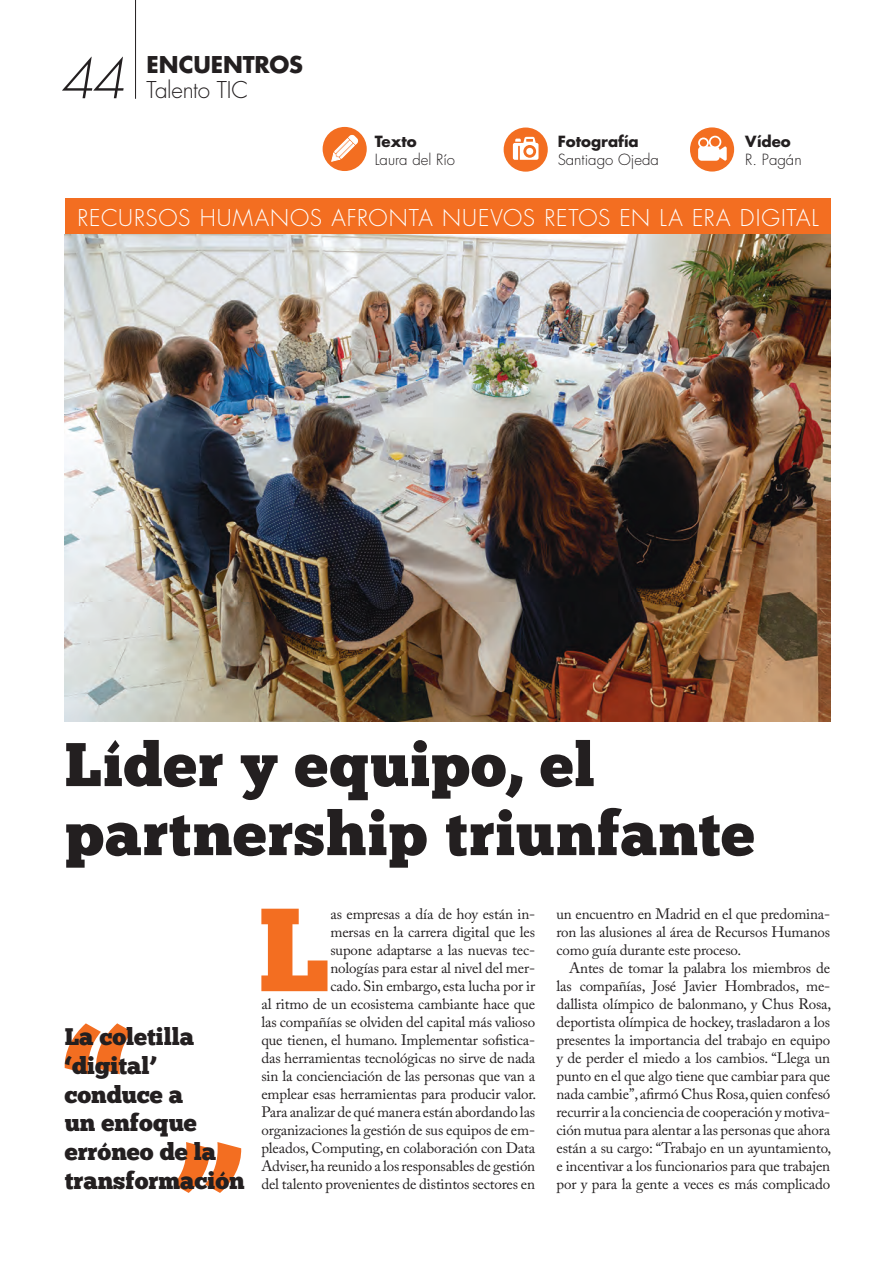
<style>
.page{position:relative;width:895px;height:1265px;background:#fff}
.page>*{position:absolute;margin:0;border:0;box-sizing:border-box;transform-origin:0 0}
.t1{font:118.05px "Chunk Five";color:#f36e21}
.t2{font:61.5px/69px "Chunk Five";letter-spacing:.015em;color:#231f20}
.t3{font:italic 300 53.25px "Futura Std";color:#231f20}
.t4{font:24px/28.8px "Chunk Five";color:#231f20}
.t5{font:300 22.5px "Futura Std";letter-spacing:.04em;color:#fff}
.t6{font:700 22.5px "Futura Std";letter-spacing:-.005em;color:#231f20}
.t7{font:300 22.5px "Futura Std";letter-spacing:-.015em;color:#231f20}
.t8{font:15px/18px "Adobe Caslon Pro";letter-spacing:-.01em;color:#231f20;text-align:justify}
.t9{font:300 15px "Futura Std";color:#231f20}
.t10{font:700 15px "Futura Std";color:#231f20}
</style>
<div class="page">
<hr style="left:135px;top:0;width:1px;height:99px;background:#231f20">
<div style="left:65px;top:199px;width:765px;height:36px;background:#f36e21"></div>
<div style="left:323px;top:127px;width:43px;height:44px;background:#f36e21;border-radius:50%"></div>
<svg style="left:331px;top:134px;width:27px;height:28px"></svg>
<div style="left:503px;top:127px;width:45px;height:45px;background:#f36e21;border-radius:50%"></div>
<svg style="left:513px;top:137px;width:25px;height:23px"></svg>
<div style="left:690px;top:127px;width:44px;height:45px;background:#f36e21;border-radius:50%"></div>
<svg style="left:698px;top:136px;width:28px;height:25px"></svg>
<img style="left:65px;top:235px;width:765px;height:486px">
<svg style="left:64px;top:1023px;width:68px;height:51px"></svg>
<svg style="left:174px;top:1142px;width:68px;height:51px"></svg>
<h3 class="t3" style="left:60px;top:47px;width:66px">44</h3>
<h3 class="t6" style="left:147px;top:49px;width:158px">ENCUENTROS</h3>
<h3 class="t7" style="left:147px;top:76px;width:103px">Talento TIC</h3>
<p class="t10" style="left:375px;top:131px;width:44px">Texto</p>
<p class="t9" style="left:375px;top:150px;width:82px">Laura del Río</p>
<p class="t10" style="left:558px;top:131px;width:83px">Fotografía</p>
<p class="t9" style="left:558px;top:150px;width:103px">Santiago Ojeda</p>
<p class="t10" style="left:745px;top:131px;width:47px">Vídeo</p>
<p class="t9" style="left:745px;top:150px;width:58px">R. Pagán</p>
<h3 class="t5" style="left:77px;top:204px;width:743px">RECURSOS HUMANOS AFRONTA NUEVOS RETOS EN LA ERA DIGITAL</h3>
<h2 class="t2" style="left:65px;top:730px;width:691px">Líder y equipo, el partnership triunfante</h2>
<h3 class="t4" style="left:65px;top:1022px;width:181px">La coletilla ‘digital’ conduce a<br>un enfoque erróneo de la transformación</h3>
<p class="t8" style="left:261px;top:905px;width:276px;text-align:right">as empresas a día de hoy están in-<br>mersas en la carrera digital que les<br>supone adaptarse a las nuevas tec-<br>nologías para estar al nivel del mer-<br>cado. Sin embargo, esta lucha por ir<br>al ritmo de un ecosistema cambiante hace que las compañías se olviden del capital más valioso que tienen, el humano. Implementar sofistica&shy;das herramientas tecnológicas no sirve de nada sin la concienciación de las personas que van a emplear esas herramientas para producir valor.<br>Para analizar de qué manera están abordando las organizaciones la gestión de sus equipos de em&shy;pleados, Computing, en colaboración con Data Adviser, ha reunido a los responsables de gestión del talento provenientes de distintos sectores en</p>
<p class="t8" style="left:556px;top:905px;width:275px">un encuentro en Madrid en el que predomina&shy;ron las alusiones al área de Recursos Humanos como guía durante este proceso.</p>
<h1 class="t1" style="left:258px;top:879px;width:73px">L</h1>
<p class="t8" style="left:556px;top:959px;width:276px;text-indent:13px">Antes de tomar la palabra los miembros de las compañías, José Javier Hombrados, me&shy;dallista olímpico de balonmano, y Chus Rosa, deportista olímpica de hockey, trasladaron a los presentes la importancia del trabajo en equipo y de perder el miedo a los cambios. “Llega un punto en el que algo tiene que cambiar para que nada cambie”, afirmó Chus Rosa, quien confesó recurrir a la conciencia de cooperación y motiva&shy;ción mutua para alentar a las personas que ahora están a su cargo: “Trabajo en un ayuntamiento, e incentivar a los funcionarios para que trabajen por y para la gente a veces es más complicado</p>
</div>
